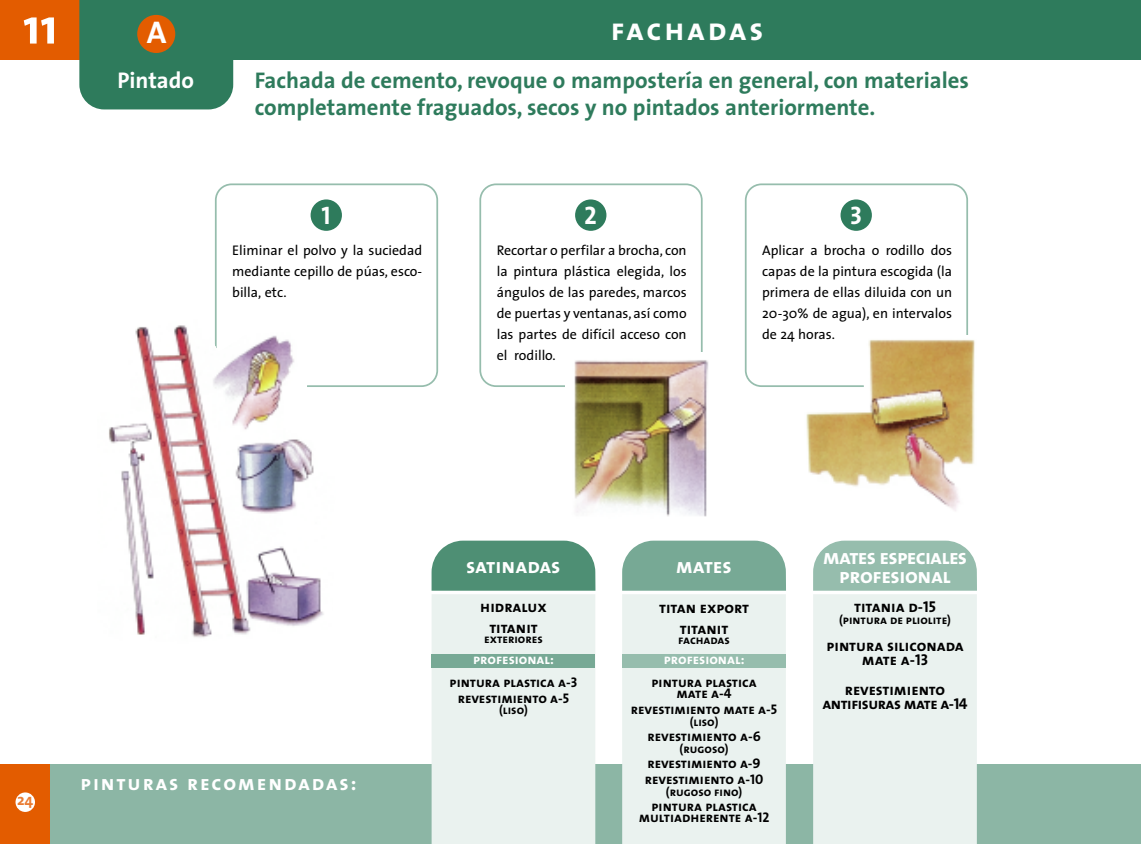
<style>
.page{position:relative;width:1141px;height:844px;background:#fff}
.page>*{position:absolute;margin:0;border:0;box-sizing:border-box;transform-origin:0 0}
.t1{font:700 50.75px "The Sans";color:#fff}
.t2{font:31.5px "The Sans Bold Caps";letter-spacing:.085em;color:#fff}
.t3{font:25.38px "The Sans Bold Caps";color:#fff}
.t4{font:700 22.75px/27.3px "The Sans";color:#2e7b5c}
.t5{font:700 22.75px "The Sans";color:#fff}
.t6{font:21px/19.2px "The Sans Bold Caps";letter-spacing:-.035em;color:#fff;text-align:center}
.t7{font:21px "The Sans Bold Caps";letter-spacing:.09em;color:#fff}
.t8{font:21px "The Sans Bold Caps";letter-spacing:-.015em;color:#fff}
.t9{font:15.75px/21px "The Sans Bold Caps";color:#000;text-align:center}
.t10{font:15.75px/14px "The Sans Bold Caps";letter-spacing:-.025em;color:#000;text-align:center}
.t11{font:700 15.75px "The Sans";color:#e97c33}
.t12{font:14px/21px "The Sans";color:#000;text-align:justify}
.t13{font:14px/15.8px "The Sans Bold Caps";color:#000;text-align:center}
.t14{font:14px "The Sans Bold Caps";color:#fff}
.t15{font:12.25px "The Sans Bold Caps";color:#000}
</style>
<div class="page">
<div style="left:0;top:764px;width:1141px;height:79px;background:#8cb6a5"></div>
<div style="left:622px;top:594px;width:164px;height:249px;background:#eaf2ef"></div>
<svg style="left:622px;top:540px;width:164px;height:50px;background:#80ae9c"></svg>
<div style="left:0;top:0;width:1141px;height:60px;background:#2e7b5c"></div>
<div style="left:0;top:0;width:185px;height:60px;background:#e35c00"></div>
<div style="left:79px;top:0;width:154px;height:109px;background:#2e7b5c"></div>
<div style="left:137px;top:15px;width:38px;height:38px;background:#e35c00;border-radius:50%"></div>
<svg style="left:215px;top:183px;width:223px;height:204px"></svg>
<div style="left:311px;top:199px;width:31px;height:32px;background:#2e7b5c;border-radius:50%"></div>
<svg style="left:479px;top:183px;width:224px;height:204px"></svg>
<div style="left:575px;top:199px;width:31px;height:32px;background:#2e7b5c;border-radius:50%"></div>
<svg style="left:745px;top:183px;width:223px;height:204px"></svg>
<div style="left:840px;top:199px;width:32px;height:32px;background:#2e7b5c;border-radius:50%"></div>
<div style="left:0;top:764px;width:50px;height:79px;background:#e35c00"></div>
<div style="left:16px;top:792px;width:19px;height:19px;background:#fff;border-radius:50%"></div>
<img style="left:109px;top:315px;width:228px;height:323px">
<img style="left:800px;top:335px;width:175px;height:176px">
<div style="left:565px;top:352px;width:149px;height:179px;background:#fff"></div>
<img style="left:574px;top:360px;width:135px;height:157px">
<div style="left:432px;top:594px;width:163px;height:249px;background:#eaf2ef"></div>
<svg style="left:432px;top:540px;width:163px;height:50px;background:#59967c"></svg>
<div style="left:813px;top:594px;width:164px;height:249px;background:#eaf2ef"></div>
<svg style="left:813px;top:540px;width:164px;height:50px;background:#9dc1b2"></svg>
<div style="left:622px;top:653px;width:164px;height:14px;background:#96bdad"></div>
<div style="left:432px;top:653px;width:163px;height:14px;background:#77a995"></div>
<svg style="left:431px;top:590px;width:546px;height:1px"></svg>
<h1 class="t1" style="left:23px;top:6px;width:36px">11</h1>
<h2 class="t2" style="left:147px;top:22px;width:21px">A</h2>
<h3 class="t5" style="left:118px;top:71px;width:78px">Pintado</h3>
<h2 class="t2" style="left:611px;top:19px;width:154px">fachadas</h2>
<h3 class="t4" style="left:255px;top:68px;width:716px">Fachada de cemento, revoque o mampostería en general, con materiales completamente fraguados, secos y no pintados anteriormente.</h3>
<h3 class="t3" style="left:322px;top:206px;width:11px">1</h3>
<p class="t12" style="left:232px;top:241px;width:191px">Eliminar el polvo y la suciedad mediante cepillo de púas, esco&shy;billa, etc.</p>
<h3 class="t3" style="left:584px;top:206px;width:14px">2</h3>
<p class="t12" style="left:497px;top:241px;width:191px">Recortar o perfilar a brocha, con la pintura plástica elegida, los ángulos de las paredes, marcos de puertas y ventanas, así como las partes de difícil acceso con el rodillo.</p>
<h3 class="t3" style="left:850px;top:206px;width:14px">3</h3>
<p class="t12" style="left:762px;top:241px;width:191px">Aplicar a brocha o rodillo dos capas de la pintura escogida (la primera de ellas diluida con un 20-30% de agua), en intervalos de 24 horas.</p>
<p class="t11" style="left:17px;top:793px;width:18px">24</p>
<h3 class="t7" style="left:81px;top:776px;width:277px">pinturas recomendadas:</h3>
<h3 class="t8" style="left:466px;top:559px;width:96px">satinadas</h3>
<p class="t9" style="left:480px;top:598px;width:68px">hidralux titanit</p>
<p class="t15" style="left:484px;top:634px;width:60px">exteriores</p>
<p class="t14" style="left:473px;top:654px;width:82px">profesional:</p>
<p class="t13" style="left:450px;top:675px;width:129px">pintura plastica a-3 revestimiento a-5</p>
<p class="t15" style="left:499px;top:705px;width:30px">(liso)</p>
<h3 class="t8" style="left:676px;top:559px;width:58px">mates</h3>
<p class="t9" style="left:659px;top:598px;width:91px">titan export titanit</p>
<p class="t15" style="left:678px;top:635px;width:53px">fachadas</p>
<p class="t14" style="left:664px;top:654px;width:82px">profesional:</p>
<p class="t13" style="left:652px;top:677px;width:107px;line-height:11.4px">pintura plastica mate a-4</p>
<p class="t13" style="left:631px;top:702px;width:148px">revestimiento mate a-5</p>
<p class="t15" style="left:690px;top:717px;width:30px">(liso)</p>
<p class="t13" style="left:647px;top:730px;width:115px">revestimiento a-6</p>
<p class="t15" style="left:680px;top:744px;width:50px">(rugoso)</p>
<p class="t13" style="left:645px;top:757px;width:120px;text-align:left">revestimiento a-9 revestimiento a-10</p>
<p class="t15" style="left:666px;top:787px;width:78px">(rugoso fino)</p>
<p class="t13" style="left:639px;top:802px;width:132px;line-height:10.5px">pintura plastica multiadherente a-12</p>
<h3 class="t6" style="left:823px;top:549px;width:146px">mates especiales profesional</h3>
<p class="t9" style="left:854px;top:598px;width:83px">titania d-15</p>
<p class="t15" style="left:839px;top:615px;width:113px">(pintura de pliolite)</p>
<p class="t9" style="left:826px;top:640px;width:139px;line-height:14px">pintura siliconada mate a-13</p>
<p class="t10" style="left:822px;top:683px;width:147px">revestimiento antifisuras mate a-14</p>
</div>
